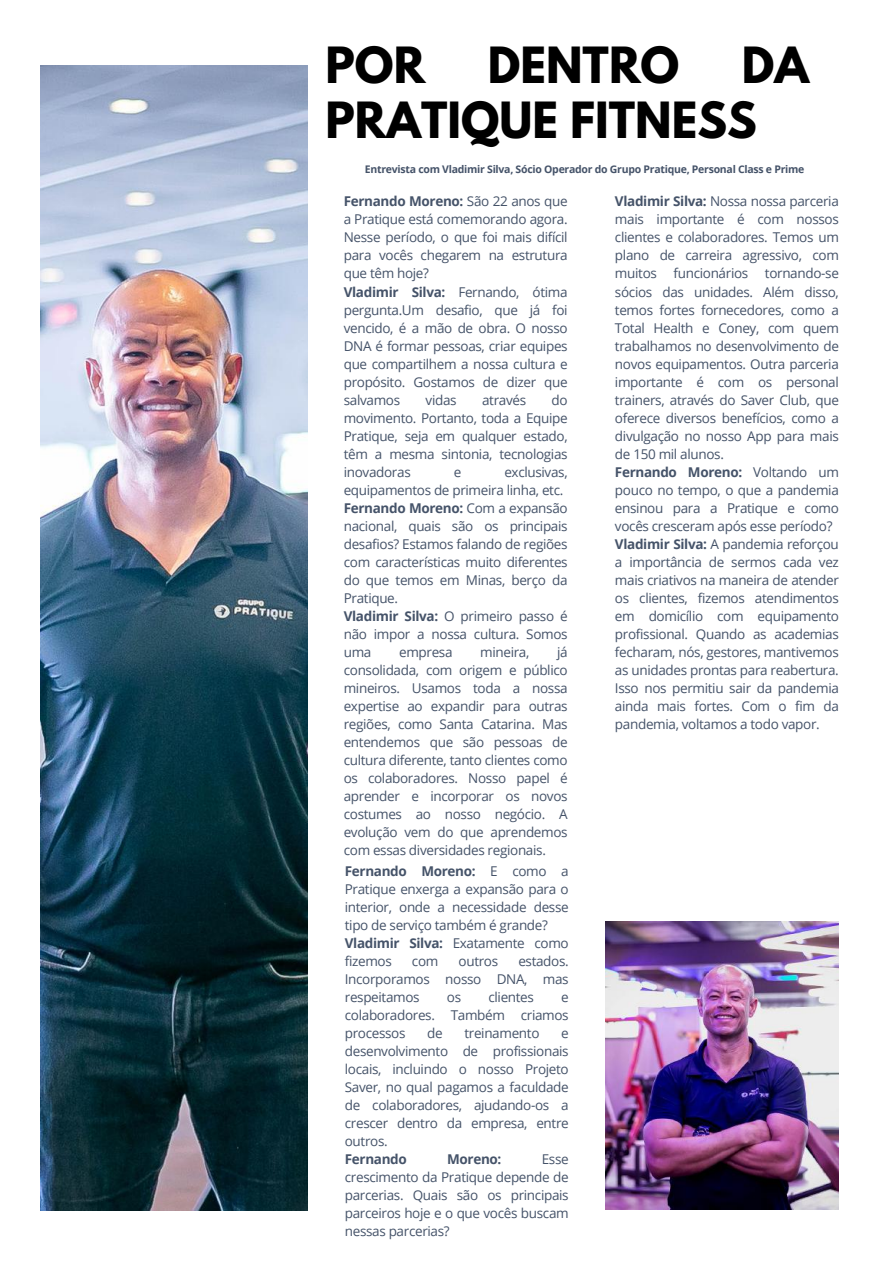
<style>
.page{position:relative;width:894px;height:1264px;background:#fff}
.page>*{position:absolute;margin:0;border:0;box-sizing:border-box;transform-origin:0 0}
.t1{font:700 44.25px/55.2px "League Spartan";color:#000}
.t2{font:13.5px/18px "Open Sans";letter-spacing:-.025em;color:#455369;text-align:justify}
.t3{font:700 13.5px "Open Sans";letter-spacing:-.025em;color:#455369}
.t4{font:700 10.5px "Open Sans";letter-spacing:-.025em;color:#455369}
.s1{font-weight:700}
</style>
<div class="page">
<img style="left:605px;top:921px;width:233px;height:288px">
<img style="left:41px;top:66px;width:266px;height:1144px">
<h1 class="t1" style="left:325px;top:43px;width:101px">POR</h1>
<h1 class="t1" style="left:487px;top:43px;width:193px">DENTRO</h1>
<h1 class="t1" style="left:325px;top:43px;width:485px;text-indent:416px">DA<br>PRATIQUE FITNESS</h1>
<p class="t4" style="left:365px;top:162px;width:441px">Entrevista com Vladimir Silva, Sócio Operador do Grupo Pratique, Personal Class e Prime</p>
<p class="t2" style="left:343px;top:192px;width:225px;text-align:left"><span class="s1">Fernando Moreno:</span> São 22 anos que a Pratique está comemorando agora.<br>Nesse período, o que foi mais difícil para vocês chegarem na estrutura que têm hoje?<br><span class="s1">Vladimir Silva:</span> Fernando, ótima pergunta.Um desafio, que já foi vencido, é a mão de obra. O nosso<br>DNA é formar pessoas, criar equipes que compartilhem a nossa cultura e propósito. Gostamos de dizer que salvamos</p>
<p class="t2" style="left:425px;top:390px;width:33px">vidas</p>
<p class="t2" style="left:482px;top:390px;width:46px">através</p>
<p class="t2" style="left:343px;top:390px;width:225px;text-indent:208px">do movimento. Portanto, toda a Equipe Pratique, seja em qualquer estado, têm a mesma sintonia, tecnologias inovadoras</p>
<p class="t2" style="left:343px;top:462px;width:225px;text-align:left;text-indent:160px">exclusivas, equipamentos de primeira linha, etc.<br><span class="s1">Fernando Moreno:</span> Com a expansão nacional, quais são os principais desafios? Estamos falando de regiões com características muito diferentes do que temos em Minas, berço da<br>Pratique.<br><span class="s1">Vladimir Silva:</span> O primeiro passo é não impor a nossa cultura. Somos uma</p>
<p class="t2" style="left:453px;top:462px;width:9px">e</p>
<p class="t2" style="left:343px;top:642px;width:225px;text-indent:213px">já consolidada, com origem e público mineiros. Usamos toda a nossa expertise ao expandir para outras regiões, como Santa Catarina. Mas entendemos que são pessoas de cultura diferente, tanto clientes como os colaboradores. Nosso papel é aprender e incorporar os novos costumes ao nosso negócio. A evolução vem do que aprendemos com essas diversidades regionais.</p>
<p class="t2" style="left:399px;top:642px;width:55px">empresa</p>
<p class="t2" style="left:480px;top:642px;width:51px">mineira,</p>
<p class="t2" style="left:345px;top:861px;width:225px;text-align:left"><span class="s1">Fernando Moreno:</span> E como a<br>Pratique enxerga a expansão para o interior, onde a necessidade desse tipo de serviço também é grande?<br><span class="s1">Vladimir Silva:</span> Exatamente como fizemos</p>
<p class="t2" style="left:345px;top:951px;width:225px;text-indent:173px">estados.<br>Incorporamos nosso DNA, mas respeitamos</p>
<p class="t2" style="left:412px;top:951px;width:28px">com</p>
<p class="t2" style="left:458px;top:951px;width:41px">outros</p>
<p class="t2" style="left:447px;top:987px;width:16px">os</p>
<p class="t2" style="left:488px;top:987px;width:47px">clientes</p>
<p class="t2" style="left:345px;top:987px;width:225px;text-indent:216px">e colaboradores. Também criamos processos</p>
<p class="t2" style="left:427px;top:1023px;width:17px">de</p>
<p class="t2" style="left:464px;top:1023px;width:77px">treinamento</p>
<p class="t2" style="left:345px;top:1023px;width:225px;text-indent:216px">e desenvolvimento de profissionais locais, incluindo o nosso Projeto Saver, no qual pagamos a faculdade de colaboradores, ajudando-os a crescer dentro da empresa, entre outros.</p>
<p class="t3" style="left:345px;top:1149px;width:63px">Fernando</p>
<p class="t3" style="left:447px;top:1149px;width:56px">Moreno:</p>
<p class="t2" style="left:345px;top:1149px;width:225px;text-indent:197px">Esse crescimento da Pratique depende de parcerias. Quais são os principais parceiros hoje e o que vocês buscam nessas parcerias?</p>
<p class="t2" style="left:614px;top:192px;width:225px;text-align:left"><span class="s1">Vladimir Silva:</span> Nossa nossa parceria mais importante é com nossos clientes e colaboradores. Temos um plano de carreira agressivo, com muitos funcionários tornando-se sócios das unidades. Além disso, temos fortes fornecedores, como a Total Health e Coney, com quem trabalhamos no desenvolvimento de novos equipamentos. Outra parceria importante é com os personal trainers, através do Saver Club, que oferece diversos benefícios, como a divulgação no nosso App para mais de 150 mil alunos.<br><span class="s1">Fernando Moreno:</span> Voltando um pouco no tempo, o que a pandemia ensinou para a Pratique e como vocês cresceram após esse período?<br><span class="s1">Vladimir Silva:</span> A pandemia reforçou a importância de sermos cada vez mais criativos na maneira de atender os clientes, fizemos atendimentos em domicílio com equipamento profissional. Quando as academias fecharam, nós, gestores, mantivemos as unidades prontas para reabertura.<br>Isso nos permitiu sair da pandemia ainda mais fortes. Com o fim da pandemia, voltamos a todo vapor.</p>
</div>
